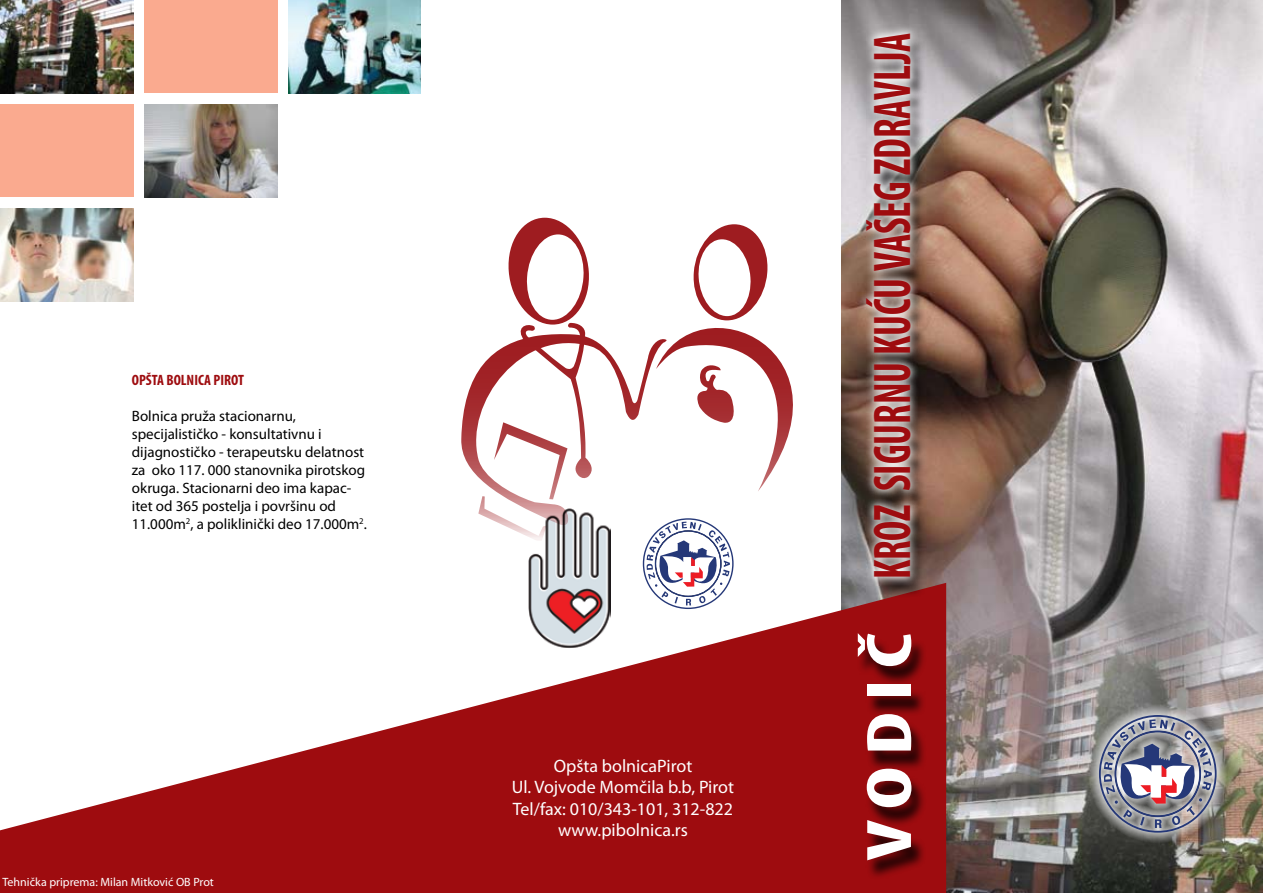
<style>
.page{position:relative;width:1263px;height:893px;background:#fff}
.page>*{position:absolute;margin:0;border:0;box-sizing:border-box;transform-origin:0 0}
.t1{font:700 condensed 64.8px "Myriad Pro";letter-spacing:.12em;color:#fff;scale:1.38 1}
.t2{font:700 condensed 53.4px "Myriad Pro";color:#9e0c0f;scale:.78 1}
.t3{font:18px/21.6px "Myriad Pro";color:#fff;text-align:center}
.t4{font:15px/18px "Myriad Pro";color:#000}
.t5{font:700 condensed 15px "Myriad Pro";color:#9e0c0f}
.t6{font:12px "Myriad Pro";color:#fff}
</style>
<div class="page">
<img style="left:842px;top:0;width:421px;height:893px">
<svg style="left:0;top:583px;width:865px;height:310px;fill:#9e0c0f"></svg>
<div style="left:1086px;top:703px;width:175px;height:174px;background:#fff;opacity:.97"></div>
<svg style="left:1098px;top:714px;width:119px;height:120px;background:#93919e"></svg>
<img style="left:529px;top:609px;width:82px;height:39px">
<img style="left:0;top:0;width:133px;height:94px">
<img style="left:145px;top:104px;width:132px;height:94px">
<img style="left:288px;top:0;width:133px;height:93px">
<img style="left:0;top:208px;width:133px;height:94px">
<div style="left:0;top:105px;width:134px;height:92px;background:#faaa8f"></div>
<div style="left:144px;top:0;width:134px;height:92px;background:#faaa8f"></div>
<svg style="left:460px;top:218px;width:333px;height:391px"></svg>
<div style="left:865px;top:38px;width:138px;height:643px;background:#000;opacity:.75"></div>
<svg style="left:855px;top:0;width:140px;height:588px;background:#97837b"></svg>
<div style="left:856px;top:637px;width:139px;height:256px;background:#000;opacity:.75"></div>
<p class="t5" style="left:132px;top:371px;width:114px">OPŠTA BOLNICA PIROT</p>
<p class="t4" style="left:132px;top:407px;width:237px">Bolnica pruža stacionarnu, specijalističko - konsultativnu i dijagnostičko - terapeutsku delatnost za oko 117. 000 stanovnika pirotskog okruga. Stacionarni deo ima kapac&shy;itet od 365 postelja i površinu od 11.000m<sup>2</sup>, a poliklinički deo 17.000m<sup>2</sup>.</p>
<p class="t6" style="left:3px;top:875px;width:213px">Tehnička priprema: Milan Mitković OB Prot</p>
<p class="t3" style="left:512px;top:754px;width:224px">Opšta bolnicaPirot<br>Ul. Vojvode Momčila b.b, Pirot<br>Tel/fax: 010/343-101, 312-822 www.pibolnica.rs</p>
<h2 class="t2" style="left:859px;top:579px;width:703px;rotate:-90deg">KROZ SIGURNU KUĆU VAŠEG ZDRAVLJA</h2>
<h1 class="t1" style="left:849px;top:860px;width:166px;rotate:-90deg">VODIČ</h1>
</div>
